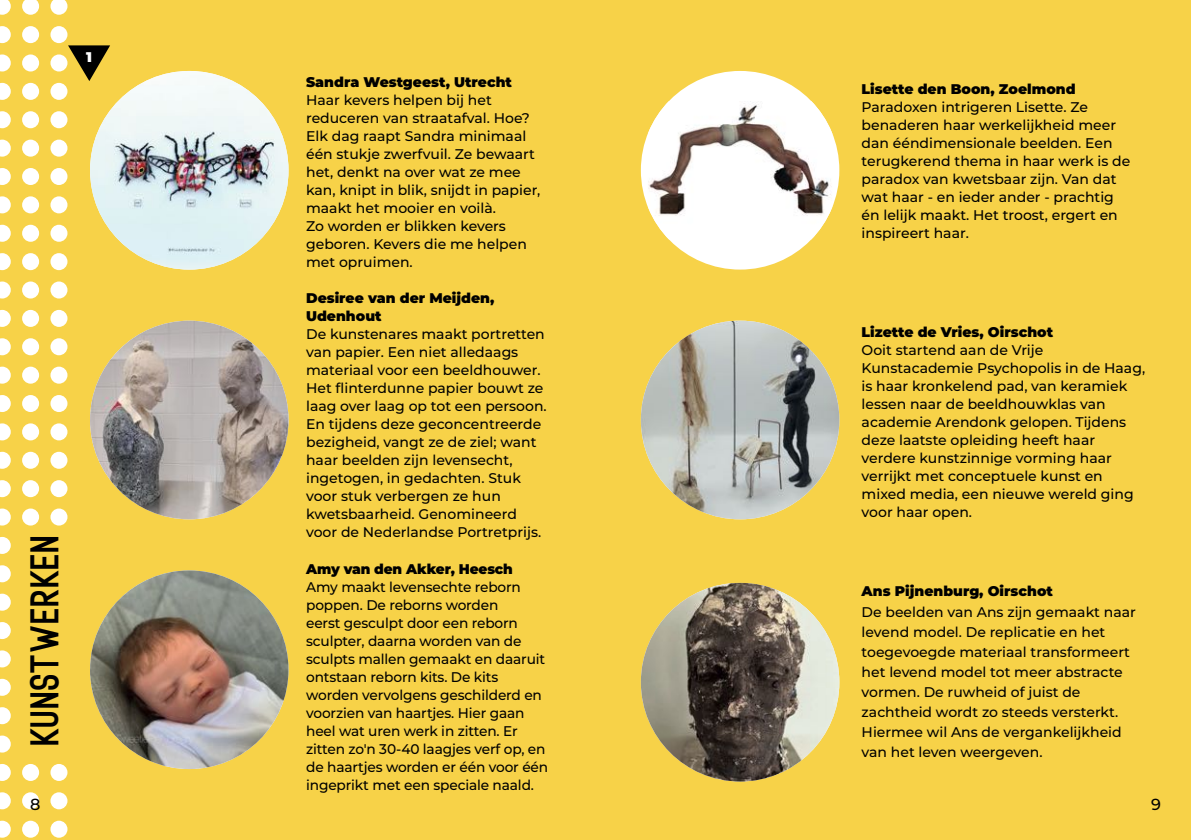
<style>
.page{position:relative;width:1191px;height:840px;background:#fff}
.page>*{position:absolute;margin:0;border:0;box-sizing:border-box;transform-origin:0 0}
.t1{font:900 40px "Rotrude";color:#000}
.t2{font:500 16px "Montserrat";color:#000}
.t3{font:500 14px/18px "Montserrat";color:#000}
.t4{font:900 14px/18px "Montserrat";color:#000}
.t5{font:900 14px "Montserrat";color:#fff}
</style>
<div class="page">
<div style="left:0;top:0;width:1191px;height:839px;background:#f7d248"></div>
<img style="left:90px;top:71px;width:198px;height:198px;border-radius:99px">
<img style="left:90px;top:320px;width:198px;height:199px;border-radius:99px">
<img style="left:90px;top:570px;width:198px;height:198px;border-radius:99px">
<div style="left:641px;top:71px;width:198px;height:198px;background:#fff;border-radius:50%"></div>
<img style="left:648px;top:101px;width:184px;height:138px">
<img style="left:641px;top:320px;width:198px;height:199px;border-radius:99px">
<img style="left:641px;top:582px;width:198px;height:199px;border-radius:99px">
<svg style="left:0;top:0;width:11px;height:15px"></svg>
<svg style="left:0;top:26px;width:11px;height:17px"></svg>
<svg style="left:0;top:54px;width:11px;height:17px"></svg>
<svg style="left:0;top:83px;width:11px;height:17px"></svg>
<svg style="left:0;top:111px;width:11px;height:17px"></svg>
<svg style="left:0;top:139px;width:11px;height:17px"></svg>
<svg style="left:0;top:168px;width:11px;height:17px"></svg>
<svg style="left:0;top:196px;width:11px;height:17px"></svg>
<svg style="left:0;top:225px;width:11px;height:17px"></svg>
<svg style="left:0;top:253px;width:11px;height:17px"></svg>
<svg style="left:0;top:281px;width:11px;height:17px"></svg>
<svg style="left:0;top:310px;width:11px;height:17px"></svg>
<svg style="left:0;top:338px;width:11px;height:17px"></svg>
<svg style="left:0;top:366px;width:11px;height:17px"></svg>
<svg style="left:0;top:395px;width:11px;height:17px"></svg>
<svg style="left:0;top:423px;width:11px;height:17px"></svg>
<svg style="left:0;top:451px;width:11px;height:17px"></svg>
<svg style="left:0;top:480px;width:11px;height:17px"></svg>
<svg style="left:0;top:508px;width:11px;height:17px"></svg>
<svg style="left:0;top:536px;width:11px;height:17px"></svg>
<svg style="left:0;top:565px;width:11px;height:17px"></svg>
<svg style="left:0;top:593px;width:11px;height:17px"></svg>
<svg style="left:0;top:622px;width:11px;height:16px"></svg>
<svg style="left:0;top:650px;width:11px;height:17px"></svg>
<svg style="left:0;top:678px;width:11px;height:17px"></svg>
<svg style="left:0;top:707px;width:11px;height:16px"></svg>
<svg style="left:0;top:735px;width:11px;height:17px"></svg>
<svg style="left:0;top:764px;width:11px;height:16px"></svg>
<svg style="left:0;top:792px;width:11px;height:16px"></svg>
<svg style="left:0;top:820px;width:11px;height:17px"></svg>
<svg style="left:22px;top:0;width:17px;height:15px"></svg>
<div style="left:22px;top:26px;width:17px;height:17px;background:#fff;border-radius:50%"></div>
<div style="left:22px;top:54px;width:17px;height:17px;background:#fff;border-radius:50%"></div>
<div style="left:22px;top:83px;width:17px;height:17px;background:#fff;border-radius:50%"></div>
<div style="left:22px;top:111px;width:17px;height:17px;background:#fff;border-radius:50%"></div>
<div style="left:22px;top:139px;width:17px;height:17px;background:#fff;border-radius:50%"></div>
<div style="left:22px;top:168px;width:17px;height:17px;background:#fff;border-radius:50%"></div>
<div style="left:22px;top:196px;width:17px;height:17px;background:#fff;border-radius:50%"></div>
<div style="left:22px;top:225px;width:17px;height:17px;background:#fff;border-radius:50%"></div>
<div style="left:22px;top:253px;width:17px;height:17px;background:#fff;border-radius:50%"></div>
<div style="left:22px;top:281px;width:17px;height:17px;background:#fff;border-radius:50%"></div>
<div style="left:22px;top:310px;width:17px;height:17px;background:#fff;border-radius:50%"></div>
<div style="left:22px;top:338px;width:17px;height:17px;background:#fff;border-radius:50%"></div>
<div style="left:22px;top:366px;width:17px;height:17px;background:#fff;border-radius:50%"></div>
<div style="left:22px;top:395px;width:17px;height:17px;background:#fff;border-radius:50%"></div>
<div style="left:22px;top:423px;width:17px;height:17px;background:#fff;border-radius:50%"></div>
<div style="left:22px;top:451px;width:17px;height:17px;background:#fff;border-radius:50%"></div>
<div style="left:22px;top:480px;width:17px;height:17px;background:#fff;border-radius:50%"></div>
<div style="left:22px;top:508px;width:17px;height:17px;background:#fff;border-radius:50%"></div>
<div style="left:22px;top:763px;width:17px;height:17px;background:#fff;border-radius:50%"></div>
<div style="left:22px;top:791px;width:17px;height:17px;background:#fff;border-radius:50%"></div>
<div style="left:22px;top:820px;width:17px;height:17px;background:#fff;border-radius:50%"></div>
<svg style="left:50px;top:0;width:17px;height:15px"></svg>
<div style="left:50px;top:26px;width:17px;height:17px;background:#fff;border-radius:50%"></div>
<div style="left:50px;top:54px;width:17px;height:17px;background:#fff;border-radius:50%"></div>
<div style="left:50px;top:83px;width:17px;height:17px;background:#fff;border-radius:50%"></div>
<div style="left:50px;top:111px;width:17px;height:17px;background:#fff;border-radius:50%"></div>
<div style="left:50px;top:139px;width:17px;height:17px;background:#fff;border-radius:50%"></div>
<div style="left:50px;top:168px;width:17px;height:17px;background:#fff;border-radius:50%"></div>
<div style="left:50px;top:196px;width:17px;height:17px;background:#fff;border-radius:50%"></div>
<div style="left:50px;top:225px;width:17px;height:17px;background:#fff;border-radius:50%"></div>
<div style="left:50px;top:253px;width:17px;height:17px;background:#fff;border-radius:50%"></div>
<div style="left:50px;top:281px;width:17px;height:17px;background:#fff;border-radius:50%"></div>
<div style="left:50px;top:310px;width:17px;height:17px;background:#fff;border-radius:50%"></div>
<div style="left:50px;top:338px;width:17px;height:17px;background:#fff;border-radius:50%"></div>
<div style="left:50px;top:366px;width:17px;height:17px;background:#fff;border-radius:50%"></div>
<div style="left:50px;top:395px;width:17px;height:17px;background:#fff;border-radius:50%"></div>
<div style="left:50px;top:423px;width:17px;height:17px;background:#fff;border-radius:50%"></div>
<div style="left:50px;top:451px;width:17px;height:17px;background:#fff;border-radius:50%"></div>
<div style="left:50px;top:480px;width:17px;height:17px;background:#fff;border-radius:50%"></div>
<div style="left:50px;top:508px;width:17px;height:17px;background:#fff;border-radius:50%"></div>
<div style="left:50px;top:763px;width:17px;height:17px;background:#fff;border-radius:50%"></div>
<div style="left:50px;top:791px;width:17px;height:17px;background:#fff;border-radius:50%"></div>
<div style="left:50px;top:820px;width:17px;height:17px;background:#fff;border-radius:50%"></div>
<svg style="left:68px;top:45px;width:42px;height:36px"></svg>
<p class="t5" style="left:86px;top:46px;width:7px">1</p>
<h1 class="t1" style="left:20px;top:744px;width:212px;rotate:-90deg">KUNSTWERKEN</h1>
<p class="t2" style="left:30px;top:792px;width:12px">8</p>
<p class="t4" style="left:306px;top:72px;width:207px">Sandra Westgeest, Utrecht</p>
<p class="t3" style="left:306px;top:91px;width:236px">Haar kevers helpen bij het reduceren van straatafval. Hoe?<br>Elk dag raapt Sandra minimaal één stukje zwerfvuil. Ze bewaart het, denkt na over wat ze mee kan, knipt in blik, snijdt in papier, maakt het mooier en voilà.<br>Zo worden er blikken kevers geboren. Kevers die me helpen met opruimen.</p>
<p class="t4" style="left:306px;top:288px;width:190px">Desiree van der Meijden,<br>Udenhout</p>
<p class="t3" style="left:306px;top:324px;width:242px">De kunstenares maakt portretten van papier. Een niet alledaags materiaal voor een beeldhouwer.<br>Het flinterdunne papier bouwt ze laag over laag op tot een persoon.<br>En tijdens deze geconcentreerde bezigheid, vangt ze de ziel; want haar beelden zijn levensecht, ingetogen, in gedachten. Stuk voor stuk verbergen ze hun kwetsbaarheid. Genomineerd voor de Nederlandse Portretprijs.</p>
<p class="t4" style="left:306px;top:559px;width:208px">Amy van den Akker, Heesch</p>
<p class="t3" style="left:306px;top:577px;width:244px">Amy maakt levensechte reborn poppen. De reborns worden<br>eerst gesculpt door een reborn sculpter, daarna worden van de sculpts mallen gemaakt en daaruit ontstaan reborn kits. De kits worden vervolgens geschilderd en voorzien van haartjes. Hier gaan heel wat uren werk in zitten. Er zitten zo'n 30-40 laagjes verf op, en de haartjes worden er één voor één ingeprikt met een speciale naald.</p>
<p class="t4" style="left:861px;top:79px;width:216px">Lisette den Boon, Zoelmond</p>
<p class="t3" style="left:861px;top:97px;width:270px">Paradoxen intrigeren Lisette. Ze benaderen haar werkelijkheid meer dan ééndimensionale beelden. Een terugkerend thema in haar werk is de paradox van kwetsbaar zijn. Van dat wat haar - en ieder ander - prachtig én lelijk maakt. Het troost, ergert en inspireert haar.</p>
<p class="t4" style="left:861px;top:321px;width:193px">Lizette de Vries, Oirschot</p>
<p class="t3" style="left:861px;top:340px;width:285px">Ooit startend aan de Vrije<br>Kunstacademie Psychopolis in de Haag, is haar kronkelend pad, van keramiek lessen naar de beeldhouwklas van academie Arendonk gelopen. Tijdens deze laatste opleiding heeft haar verdere kunstzinnige vorming haar verrijkt met conceptuele kunst en mixed media, een nieuwe wereld ging voor haar open.</p>
<p class="t4" style="left:861px;top:581px;width:193px">Ans Pijnenburg, Oirschot</p>
<p class="t3" style="left:861px;top:600px;width:276px;line-height:20px">De beelden van Ans zijn gemaakt naar levend model. De replicatie en het toegevoegde materiaal transformeert het levend model tot meer abstracte vormen. De ruwheid of juist de zachtheid wordt zo steeds versterkt.<br>Hiermee wil Ans de vergankelijkheid van het leven weergeven.</p>
<p class="t2" style="left:1151px;top:792px;width:11px">9</p>
</div>
